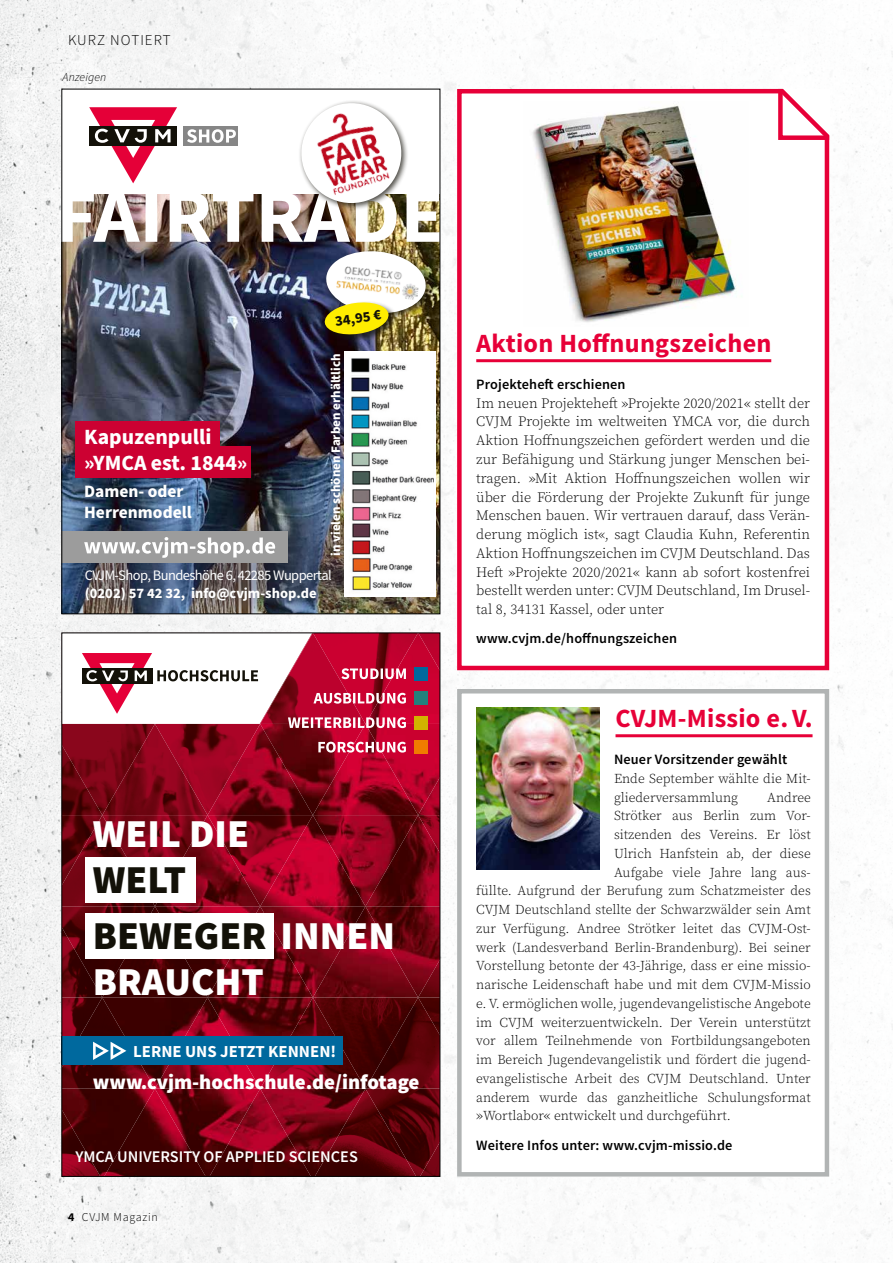
<style>
.page{position:relative;width:893px;height:1263px;background:#fff}
.page>*{position:absolute;margin:0;border:0;box-sizing:border-box;transform-origin:0 0}
.t1{font:900 39.6px "Source Sans Pro";color:#131108}
.t2{font:900 39.6px "Source Sans Pro";color:#fff}
.t3{font:700 26.25px "Source Sans Pro";letter-spacing:.01em;color:#e70038}
.t4{font:700 21.75px/26.1px "Source Sans Pro";color:#fff}
.t5{font:900 20.85px "Source Sans Pro";color:#fff}
.t6{font:700 17.4px/20.9px "Source Sans Pro";color:#fff}
.t7{font:700 16.8px "Source Sans Pro";color:#fff}
.t8{font:600 16.2px "Source Sans Pro";color:#fff}
.t9{font:300 15px "Source Sans Pro";letter-spacing:.07em;color:#000}
.t10{font:700 14.7px "Source Sans Pro";color:#131109}
.t11{font:14.55px "Source Sans Pro";letter-spacing:-.04em;color:#fff}
.t12{font:700 14.55px "Source Sans Pro";color:#fff}
.t13{font:300 14.25px/18.8px "Source Serif Pro";color:#000;text-align:justify}
.t14{font:600 14.25px "Source Sans Pro";letter-spacing:.01em;color:#000}
.t15{font:300 13.5px/18.8px "Source Serif Pro";color:#000}
.t16{font:700 13.05px "Source Sans Pro";color:#fff}
.t17{font:300 12px "Source Sans Pro";letter-spacing:.06em;color:#000}
.t18{font:italic 300 12px "Source Sans Pro";letter-spacing:.01em;color:#000}
.s1{color:#fff}
.s2{font-weight:700}
.s3{font-size:14.25px}
</style>
<div class="page">
<img style="left:0;top:0;width:893px;height:1263px">
<div style="left:457px;top:689px;width:372px;height:487px;background:#fff"></div>
<svg style="left:455px;top:87px;width:376px;height:585px"></svg>
<img style="left:64px;top:242px;width:374px;height:267px">
<img style="left:64px;top:509px;width:374px;height:103px">
<div style="left:345px;top:351px;width:91px;height:246px;background:#fff"></div>
<div style="left:62px;top:89px;width:378px;height:104px;background:#fff"></div>
<div style="left:62px;top:531px;width:226px;height:31px;background:#9c9c9c"></div>
<svg style="left:84px;top:537px;width:191px;height:21px"></svg>
<div style="left:76px;top:446px;width:175px;height:31px;background:#cc0132"></div>
<div style="left:76px;top:421px;width:144px;height:32px;background:#cc0132"></div>
<img style="left:349px;top:358px;width:84px;height:235px">
<div style="left:322px;top:248px;width:111px;height:73px;background:#131109;opacity:.75"></div>
<div style="left:323px;top:301px;width:75px;height:42px;background:#131109;opacity:.75"></div>
<img style="left:324px;top:249px;width:103px;height:87px">
<img style="left:64px;top:107px;width:374px;height:135px">
<img style="left:288px;top:101px;width:117px;height:104px">
<img style="left:64px;top:635px;width:374px;height:539px">
<img style="left:418px;top:777px;width:20px;height:76px">
<img style="left:64px;top:745px;width:38px;height:140px">
<img style="left:64px;top:927px;width:38px;height:140px">
<img style="left:418px;top:960px;width:20px;height:75px">
<img style="left:104px;top:1089px;width:102px;height:85px">
<img style="left:64px;top:1110px;width:36px;height:64px">
<img style="left:210px;top:1089px;width:101px;height:85px">
<img style="left:315px;top:1089px;width:101px;height:85px">
<img style="left:420px;top:1142px;width:18px;height:32px">
<div style="left:414px;top:667px;width:14px;height:13px;background:#00699e"></div>
<div style="left:414px;top:691px;width:14px;height:14px;background:#23807c"></div>
<div style="left:414px;top:716px;width:14px;height:13px;background:#d1b400"></div>
<svg style="left:318px;top:742px;width:88px;height:10px"></svg>
<div style="left:414px;top:740px;width:14px;height:14px;background:#f07c00"></div>
<div style="left:86px;top:913px;width:188px;height:46px;background:#fff"></div>
<div style="left:86px;top:857px;width:110px;height:46px;background:#fff"></div>
<div style="left:62px;top:1037px;width:281px;height:28px;background:#00699e"></div>
<svg style="left:93px;top:1042px;width:33px;height:18px"></svg>
<svg style="left:64px;top:635px;width:342px;height:93px"></svg>
<svg style="left:776px;top:84px;width:58px;height:58px"></svg>
<div style="left:457px;top:689px;width:372px;height:487px;border:4px solid #b1b4b4"></div>
<hr style="left:615px;top:734px;width:197px;height:3px;background:#e70038">
<hr style="left:476px;top:359px;width:295px;height:3px;background:#e70038">
<img style="left:476px;top:708px;width:124px;height:161px">
<img style="left:523px;top:102px;width:225px;height:225px">
<p class="t9" style="left:68px;top:31px;width:104px">KURZ NOTIERT</p>
<p class="t18" style="left:63px;top:70px;width:45px">Anzeigen</p>
<h3 class="t4" style="left:84px;top:424px;width:165px">Kapuzenpulli »YMCA est. 1844»</h3>
<p class="t6" style="left:84px;top:481px;width:109px">Damen- oder<br>Herrenmodell</p>
<p class="t10" style="left:334px;top:311px;width:48px;rotate:-8deg">34,95 €</p>
<p class="t16" style="left:327px;top:556px;width:204px;rotate:-90deg">in vielen schönen Farben erhältlich</p>
<p class="t11" style="left:85px;top:566px;width:248px">CVJM-Shop, Bundeshöhe 6, 42285 Wuppertal</p>
<p class="t12" style="left:85px;top:583px;width:233px">(0202) 57 42 32, info@cvjm-shop.de</p>
<h1 class="t2" style="left:93px;top:807px;width:158px">WEIL DIE</h1>
<h1 class="t1" style="left:93px;top:852px;width:95px">WELT</h1>
<h1 class="t1" style="left:93px;top:908px;width:304px">BEWEGER <span class="s1">INNEN</span></h1>
<h1 class="t2" style="left:93px;top:954px;width:172px">BRAUCHT</h1>
<p class="t7" style="left:133px;top:1040px;width:204px">LERNE UNS JETZT KENNEN!</p>
<h3 class="t5" style="left:93px;top:1067px;width:328px">www.cvjm-hochschule.de/infotage</h3>
<p class="t8" style="left:75px;top:1145px;width:284px">YMCA UNIVERSITY OF APPLIED SCIENCES</p>
<p class="t17" style="left:68px;top:1210px;width:91px"><span class="s2">4</span> CVJM Magazin</p>
<h2 class="t3" style="left:476px;top:327px;width:297px">Aktion Hoffnungszeichen</h2>
<p class="t14" style="left:476px;top:375px;width:151px">Projekteheft erschienen</p>
<p class="t13" style="left:476px;top:394px;width:335px">Im neuen Projekteheft »Projekte 2020/2021« stellt der CVJM Projekte im weltweiten YMCA vor, die durch Aktion Hoffnungszeichen gefördert werden und die zur Befähigung und Stärkung junger Menschen bei&shy;tragen. »Mit Aktion Hoffnungszeichen wollen wir über die Förderung der Projekte Zukunft für junge Menschen bauen. Wir vertrauen darauf, dass Verän&shy;derung möglich ist«, sagt Claudia Kuhn, Referentin Aktion Hoffnungszeichen im CVJM Deutschland. Das Heft »Projekte 2020/2021« kann ab sofort kostenfrei bestellt werden unter: CVJM Deutschland, Im Drusel&shy;tal 8, 34131 Kassel, oder unter</p>
<p class="t14" style="left:476px;top:629px;width:202px">www.cvjm.de/hoffnungszeichen</p>
<h2 class="t3" style="left:615px;top:702px;width:199px">CVJM-Missio e. V.</h2>
<p class="t14" style="left:614px;top:750px;width:175px">Neuer Vorsitzender gewählt</p>
<p class="t15" style="left:614px;top:769px;width:198px">Ende September wählte die Mit&shy;gliederversammlung</p>
<p class="t15" style="left:767px;top:788px;width:45px">Andree</p>
<p class="t15" style="left:614px;top:806px;width:198px">Strötker aus Berlin zum Vor-</p>
<p class="t15" style="left:614px;top:825px;width:198px">sitzenden des Vereins. Er löst</p>
<p class="t15" style="left:614px;top:844px;width:198px">Ulrich Hanfstein ab, der diese</p>
<p class="t15" style="left:614px;top:863px;width:198px">Aufgabe viele Jahre lang aus-</p>
<p class="t15" style="left:476px;top:881px;width:336px">füllte. Aufgrund der Berufung zum Schatzmeister des</p>
<p class="t15" style="left:476px;top:900px;width:336px">CVJM Deutschland stellte der Schwarzwälder sein Amt</p>
<p class="t15" style="left:476px;top:919px;width:336px">zur Verfügung. Andree Strötker leitet das CVJM-Ost-</p>
<p class="t15" style="left:476px;top:938px;width:336px">werk (Landesverband Berlin-Brandenburg). Bei seiner</p>
<p class="t15" style="left:476px;top:956px;width:336px">Vorstellung betonte der 43-Jährige, dass er eine missio-</p>
<p class="t15" style="left:476px;top:975px;width:336px">narische Leidenschaft habe und mit dem CVJM-Missio</p>
<p class="t15" style="left:476px;top:994px;width:336px">e. V. ermöglichen wolle, jugendevangelistische Angebote</p>
<p class="t15" style="left:476px;top:1013px;width:336px">im CVJM weiterzuentwickeln. Der Verein unterstützt</p>
<p class="t15" style="left:476px;top:1031px;width:336px">vor allem Teilnehmende von Fortbildungsangeboten</p>
<p class="t15" style="left:476px;top:1050px;width:336px">im Bereich Jugendevangelistik und fördert die jugend-</p>
<p class="t15" style="left:476px;top:1069px;width:336px">evangelistische Arbeit des CVJM Deutschland. Unter</p>
<p class="t15" style="left:476px;top:1088px;width:336px">anderem wurde das ganzheitliche Schulungsformat</p>
<p class="t15" style="left:476px;top:1106px;width:256px"><span class="s3">»</span>Wortlabor<span class="s3">«</span> entwickelt und durchgeführt.</p>
<p class="t14" style="left:476px;top:1136px;width:258px">Weitere Infos unter: www.cvjm-missio.de</p>
</div>
